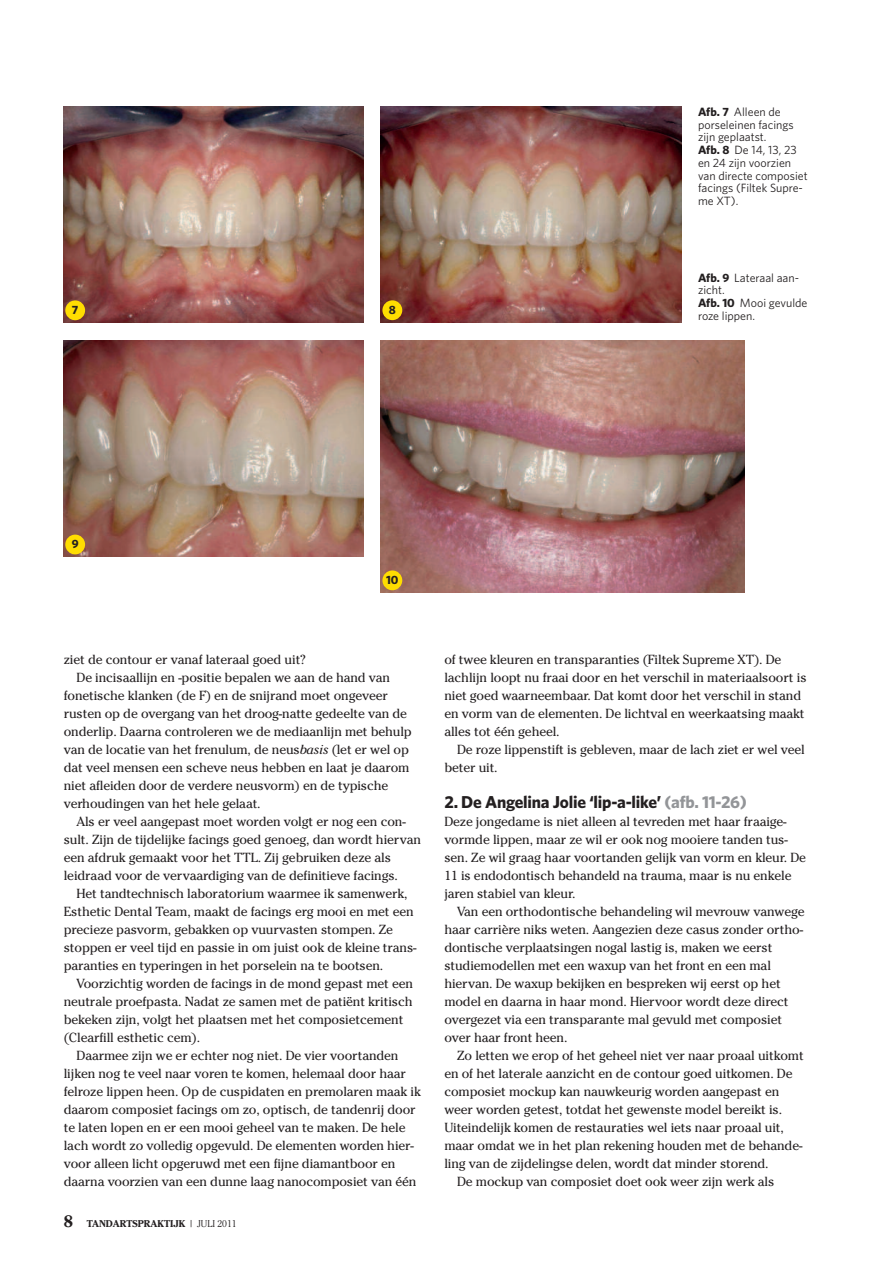
<style>
.page{position:relative;width:893px;height:1263px;background:#fff}
.page>*{position:absolute;margin:0;border:0;box-sizing:border-box;transform-origin:0 0}
.t1{font:700 17.25px "Whitney";letter-spacing:-.015em;color:#231f20}
.t2{font:13.2px/18px "Cheltenham Std";letter-spacing:-.01em;color:#231f20}
.t3{font:12px/12.8px "Whitney";color:#231f20}
.t4{font:700 12px "Whitney";color:#231f20}
.t5{font:700 9.75px "Cheltenham Std";color:#231f20}
.s1{font-weight:700}
.s2{font-style:italic}
.s3{font-size:16.5px}
.s4{font-weight:300}
.s5{color:#939598}
</style>
<div class="page">
<img style="left:63px;top:106px;width:300px;height:216px">
<img style="left:381px;top:106px;width:300px;height:216px">
<img style="left:64px;top:340px;width:299px;height:216px">
<img style="left:381px;top:340px;width:363px;height:252px">
<div style="left:65px;top:535px;width:20px;height:19px;background:#ffdd01;border-radius:50%"></div>
<div style="left:382px;top:300px;width:20px;height:20px;background:#ffdd01;border-radius:50%"></div>
<div style="left:65px;top:300px;width:20px;height:20px;background:#ffdd01;border-radius:50%"></div>
<div style="left:382px;top:570px;width:20px;height:20px;background:#ffdd01;border-radius:50%"></div>
<p class="t4" style="left:72px;top:306px;width:8px">7</p>
<p class="t4" style="left:389px;top:306px;width:9px">8</p>
<p class="t3" style="left:698px;top:106px;width:111px"><span class="s1">Afb. 7</span> Alleen de porseleinen facings zijn geplaatst.<br><span class="s1">Afb. 8</span> De 14, 13, 23 en 24 zijn voorzien van directe composiet facings (Filtek Supre&shy;me XT).</p>
<p class="t3" style="left:698px;top:272px;width:111px"><span class="s1">Afb. 9</span> Lateraal aan&shy;zicht.<br><span class="s1">Afb. 10</span> Mooi gevulde roze lippen.</p>
<p class="t4" style="left:72px;top:540px;width:8px">9</p>
<p class="t4" style="left:386px;top:576px;width:14px">10</p>
<p class="t2" style="left:64px;top:651px;width:244px">ziet de contour er vanaf lateraal goed uit?</p>
<p class="t2" style="left:77px;top:669px;width:315px">De incisaallijn en -positie bepalen we aan de hand van</p>
<p class="t2" style="left:64px;top:687px;width:326px">fonetische klanken (de F) en de snijrand moet ongeveer</p>
<p class="t2" style="left:64px;top:705px;width:345px">rusten op de overgang van het droog-natte gedeelte van de</p>
<p class="t2" style="left:64px;top:723px;width:350px">onderlip. Daarna controleren we de mediaanlijn met behulp</p>
<p class="t2" style="left:64px;top:741px;width:347px">van de locatie van het frenulum, de neus<span class="s2">basis</span> (let er wel op</p>
<p class="t2" style="left:64px;top:759px;width:347px">dat veel mensen een scheve neus hebben en laat je daarom</p>
<p class="t2" style="left:64px;top:777px;width:326px">niet afleiden door de verdere neusvorm) en de typische</p>
<p class="t2" style="left:64px;top:795px;width:198px">verhoudingen van het hele gelaat.</p>
<p class="t2" style="left:77px;top:813px;width:331px">Als er veel aangepast moet worden volgt er nog een con-</p>
<p class="t2" style="left:64px;top:831px;width:359px">sult. Zijn de tijdelijke facings goed genoeg, dan wordt hiervan</p>
<p class="t2" style="left:64px;top:849px;width:329px">een afdruk gemaakt voor het TTL. Zij gebruiken deze als</p>
<p class="t2" style="left:64px;top:867px;width:336px">leidraad voor de vervaardiging van de definitieve facings.</p>
<p class="t2" style="left:77px;top:885px;width:333px">Het tandtechnisch laboratorium waarmee ik samenwerk,</p>
<p class="t2" style="left:64px;top:903px;width:351px">Esthetic Dental Team, maakt de facings erg mooi en met een</p>
<p class="t2" style="left:64px;top:921px;width:331px">precieze pasvorm, gebakken op vuurvasten stompen. Ze</p>
<p class="t2" style="left:64px;top:939px;width:354px">stoppen er veel tijd en passie in om juist ook de kleine trans-</p>
<p class="t2" style="left:64px;top:957px;width:321px">paranties en typeringen in het porselein na te bootsen.</p>
<p class="t2" style="left:77px;top:975px;width:338px">Voorzichtig worden de facings in de mond gepast met een</p>
<p class="t2" style="left:64px;top:993px;width:350px">neutrale proefpasta. Nadat ze samen met de patiënt kritisch</p>
<p class="t2" style="left:64px;top:1011px;width:341px">bekeken zijn, volgt het plaatsen met het composietcement</p>
<p class="t2" style="left:64px;top:1029px;width:138px">(Clearfill esthetic cem).</p>
<p class="t2" style="left:77px;top:1047px;width:324px">Daarmee zijn we er echter nog niet. De vier voortanden</p>
<p class="t2" style="left:64px;top:1065px;width:344px">lijken nog te veel naar voren te komen, helemaal door haar</p>
<p class="t2" style="left:64px;top:1083px;width:359px">felroze lippen heen. Op de cuspidaten en premolaren maak ik</p>
<p class="t2" style="left:64px;top:1101px;width:353px">daarom composiet facings om zo, optisch, de tandenrij door</p>
<p class="t2" style="left:64px;top:1119px;width:343px">te laten lopen en er een mooi geheel van te maken. De hele</p>
<p class="t2" style="left:64px;top:1137px;width:352px">lach wordt zo volledig opgevuld. De elementen worden hier-</p>
<p class="t2" style="left:64px;top:1155px;width:333px">voor alleen licht opgeruwd met een fijne diamantboor en</p>
<p class="t2" style="left:64px;top:1173px;width:354px">daarna voorzien van een dunne laag nanocomposiet van één</p>
<p class="t5" style="left:64px;top:1220px;width:174px"><span class="s3">8</span> TANDARTSPRAKTIJK <span class="s4">| JULI 2011</span></p>
<p class="t2" style="left:444px;top:651px;width:364px">of twee kleuren en transparanties (Filtek Supreme XT). De lachlijn loopt nu fraai door en het verschil in materiaalsoort is niet goed waarneembaar. Dat komt door het verschil in stand en vorm van de elementen. De lichtval en weerkaatsing maakt alles tot één geheel.</p>
<p class="t2" style="left:444px;top:741px;width:362px;text-indent:13px">De roze lippenstift is gebleven, maar de lach ziet er wel veel beter uit.</p>
<h1 class="t1" style="left:444px;top:796px;width:304px">2. De Angelina Jolie ‘lip-a-like’ <span class="s5">(afb. 11-26)</span></h1>
<p class="t2" style="left:444px;top:813px;width:363px">Deze jongedame is niet alleen al tevreden met haar fraaige&shy;vormde lippen, maar ze wil er ook nog mooiere tanden tus&shy;sen. Ze wil graag haar voortanden gelijk van vorm en kleur. De 11 is endodontisch behandeld na trauma, maar is nu enkele jaren stabiel van kleur.</p>
<p class="t2" style="left:444px;top:903px;width:362px;text-indent:13px">Van een orthodontische behandeling wil mevrouw vanwege haar carrière niks weten. Aangezien deze casus zonder ortho&shy;dontische verplaatsingen nogal lastig is, maken we eerst studiemodellen met een waxup van het front en een mal hiervan. De waxup bekijken en bespreken wij eerst op het model en daarna in haar mond. Hiervoor wordt deze direct overgezet via een transparante mal gevuld met composiet over haar front heen.</p>
<p class="t2" style="left:457px;top:1047px;width:348px">Zo letten we erop of het geheel niet ver naar proaal uitkomt</p>
<p class="t2" style="left:444px;top:1065px;width:350px">en of het laterale aanzicht en de contour goed uitkomen. De</p>
<p class="t2" style="left:444px;top:1083px;width:337px">composiet mockup kan nauwkeurig worden aangepast en</p>
<p class="t2" style="left:444px;top:1101px;width:339px">weer worden getest, totdat het gewenste model bereikt is.</p>
<p class="t2" style="left:444px;top:1119px;width:341px">Uiteindelijk komen de restauraties wel iets naar proaal uit,</p>
<p class="t2" style="left:444px;top:1137px;width:360px">maar omdat we in het plan rekening houden met de behande-</p>
<p class="t2" style="left:444px;top:1155px;width:326px">ling van de zijdelingse delen, wordt dat minder storend.</p>
<p class="t2" style="left:457px;top:1173px;width:319px">De mockup van composiet doet ook weer zijn werk als</p>
</div>
